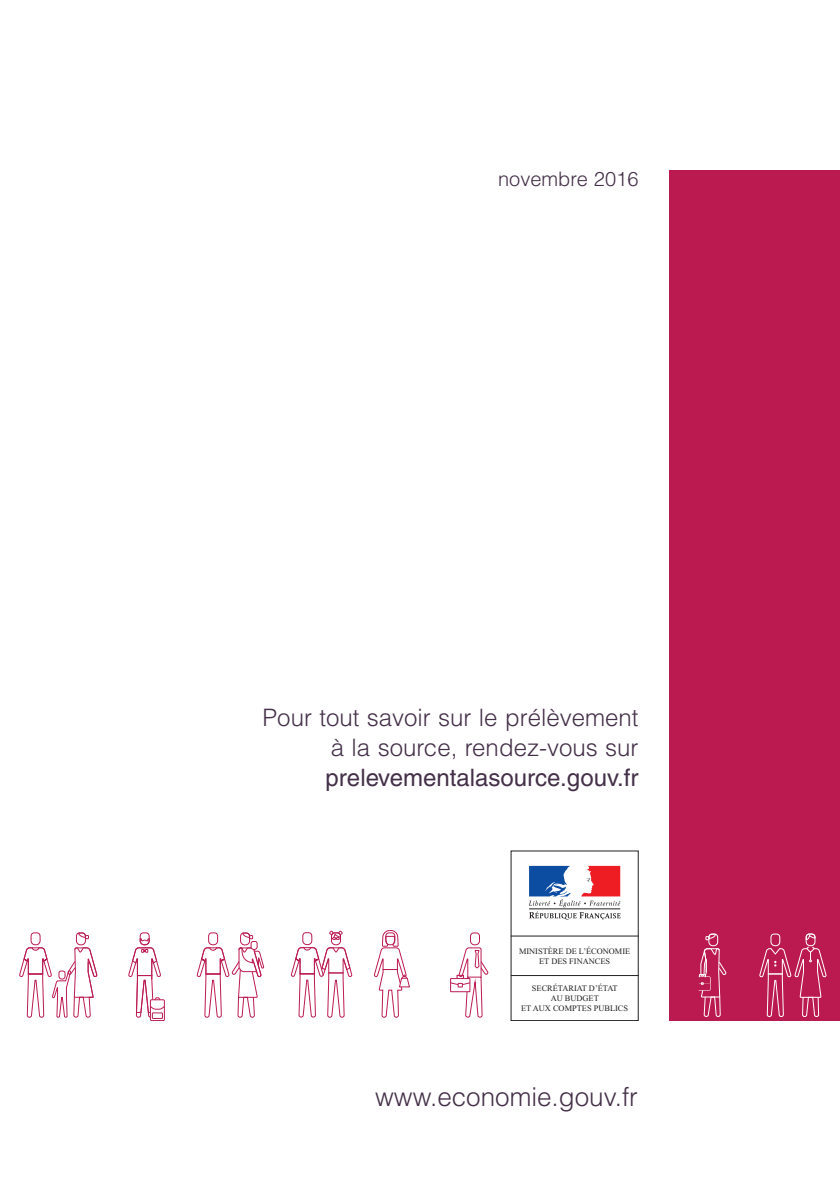
<style>
.page{position:relative;width:840px;height:1191px;background:#fff}
.page>*{position:absolute;margin:0;border:0;box-sizing:border-box;transform-origin:0 0}
.t1{font:300 26px "Helvetica LT";color:#443048}
.t2{font:300 24px/30px "Helvetica LT";color:#443048;text-align:right}
.t3{font:24px "Helvetica LT";color:#443048}
.t4{font:300 20px "Helvetica LT";color:#443048}
.t5{font:8.4px/10px "Times New Roman";color:#231f20;text-align:center}
</style>
<div class="page">
<div style="left:669px;top:170px;width:170px;height:850px;background:#bb1a51"></div>
<hr style="left:510px;top:975px;width:128px;height:1px;background:#231f20">
<hr style="left:510px;top:935px;width:128px;height:1px;background:#231f20">
<svg style="left:528px;top:866px;width:92px;height:53px"></svg>
<div style="left:31px;top:932px;width:9px;height:13px;border:1px solid #bc1b51;border-radius:4px"></div>
<div style="left:76px;top:932px;width:10px;height:13px;border:1px solid #bc1b51;border-radius:4px"></div>
<svg style="left:78px;top:932px;width:11px;height:7px"></svg>
<svg style="left:19px;top:947px;width:78px;height:71px"></svg>
<div style="left:140px;top:932px;width:9px;height:13px;border:1px solid #bc1b51;border-radius:4px"></div>
<div style="left:208px;top:932px;width:10px;height:13px;border:1px solid #bc1b51;border-radius:4px"></div>
<div style="left:251px;top:941px;width:6px;height:8px;border:1px solid #bc1b51;border-radius:2px"></div>
<div style="left:240px;top:932px;width:10px;height:13px;border:1px solid #bc1b51;border-radius:4px"></div>
<svg style="left:242px;top:932px;width:11px;height:7px"></svg>
<svg style="left:197px;top:947px;width:67px;height:71px"></svg>
<div style="left:302px;top:932px;width:10px;height:13px;border:1px solid #bc1b51;border-radius:4px"></div>
<div style="left:331px;top:932px;width:9px;height:13px;border:1px solid #bc1b51;border-radius:4px"></div>
<svg style="left:291px;top:947px;width:61px;height:71px"></svg>
<svg style="left:329px;top:931px;width:13px;height:9px"></svg>
<svg style="left:374px;top:930px;width:36px;height:88px"></svg>
<svg style="left:128px;top:938px;width:37px;height:82px"></svg>
<div style="left:470px;top:932px;width:9px;height:13px;border:1px solid #bc1b51;border-radius:4px"></div>
<svg style="left:450px;top:947px;width:38px;height:71px"></svg>
<svg style="left:698px;top:933px;width:129px;height:84px"></svg>
<h3 class="t4" style="left:498px;top:166px;width:142px">novembre 2016</h3>
<h2 class="t2" style="left:262px;top:702px;width:377px">Pour tout savoir sur le prélèvement à la source, rendez-vous sur</h2>
<h2 class="t3" style="left:325px;top:764px;width:314px">prelevementalasource.gouv.fr</h2>
<p class="t5" style="left:518px;top:945px;width:113px">MINISTÈRE DE L’ÉCONOMIE<br>ET DES FINANCES</p>
<p class="t5" style="left:521px;top:983px;width:108px">SECRÉTARIAT D’ÉTAT<br>AU BUDGET<br>ET AUX COMPTES PUBLICS</p>
<h1 class="t1" style="left:375px;top:1080px;width:264px">www.economie.gouv.fr</h1>
</div>
